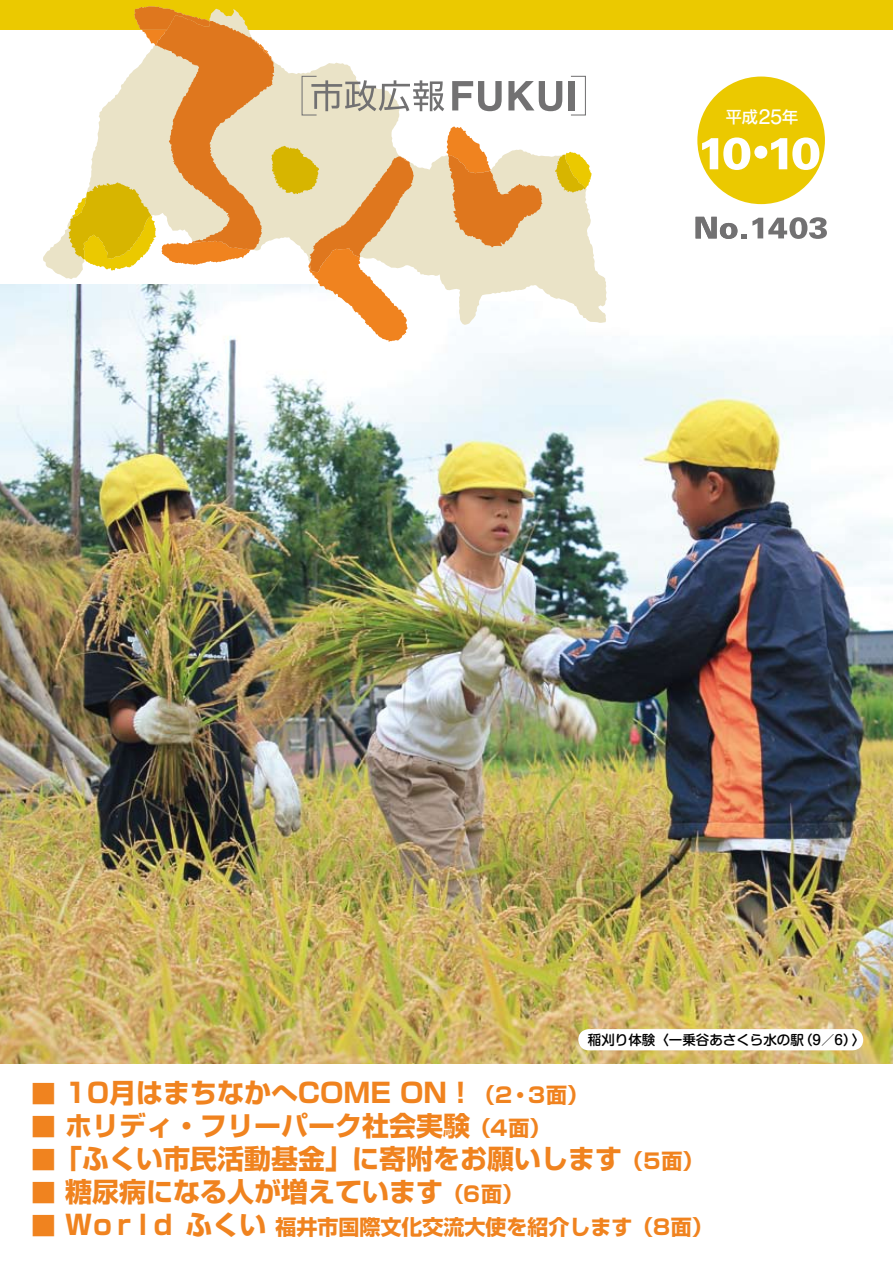
<style>
.page{position:relative;width:893px;height:1263px;background:#fff}
.page>*{position:absolute;margin:0;border:0;box-sizing:border-box;transform-origin:0 0}
.t1{font:700 27px "Shin Go Pro";color:#f0831f}
.t2{font:700 21px "Shin Go Pro";color:#f0831f}
.t3{font:16.05px "Shin Go Pro Medium 90 msp RKSJ H";color:#fff}
.t4{font:500 13.5px "Shin M Go Pro";color:#000}
.s1{font-family:"Swiss 721 BT";font-size:21.45px}
.s2{font-size:24.75px}
.s3{font-size:21px}
.s4{font-size:27px}
</style>
<div class="page">
<img style="left:0;top:285px;width:893px;height:778px">
<div style="left:0;top:0;width:893px;height:30px;background:#ebc900"></div>
<svg style="left:43px;top:229px;width:564px;height:96px"></svg>
<div style="left:697px;top:77px;width:128px;height:127px;background:#ebc900;border-radius:50%"></div>
<svg style="left:67px;top:6px;width:526px;height:336px"></svg>
<div style="left:569px;top:81px;width:6px;height:29px;background:#727172"></div>
<svg style="left:696px;top:217px;width:50px;height:22px"></svg>
<svg style="left:702px;top:137px;width:48px;height:33px"></svg>
<div style="left:754px;top:146px;width:13px;height:13px;background:#fff;border-radius:50%"></div>
<svg style="left:771px;top:137px;width:48px;height:33px"></svg>
<svg style="left:752px;top:217px;width:75px;height:22px"></svg>
<div style="left:578px;top:1029px;width:285px;height:21px;background:#fff;border-radius:11px"></div>
<p class="t3" style="left:726px;top:103px;width:74px">平成<span class="s1">25</span>年</p>
<p class="t4" style="left:588px;top:1029px;width:279px">稲刈り体験〈一乗谷あさくら水の駅（9／6）〉</p>
<p class="t1" style="left:31px;top:1071px;width:558px"><span class="s2">■</span> 10月はまちなかへCOME ON！<span class="s3">（２・３面）</span></p>
<p class="t1" style="left:31px;top:1104px;width:521px"><span class="s2">■</span> ホリディ・フリーパーク社会実験<span class="s3">（４面）</span></p>
<p class="t1" style="left:31px;top:1137px;width:674px"><span class="s2">■</span>「ふくい市民活動基金」に寄附をお願いします<span class="s3">（５面）</span></p>
<p class="t1" style="left:31px;top:1170px;width:493px"><span class="s2">■</span> 糖尿病になる人が増えています<span class="s3">（６面）</span></p>
<p class="t2" style="left:31px;top:1210px;width:683px"><span class="s2">■</span> <span class="s4">Ｗｏｒｌｄ ふくい</span>福井市国際文化交流大使を紹介します（８面）</p>
</div>
